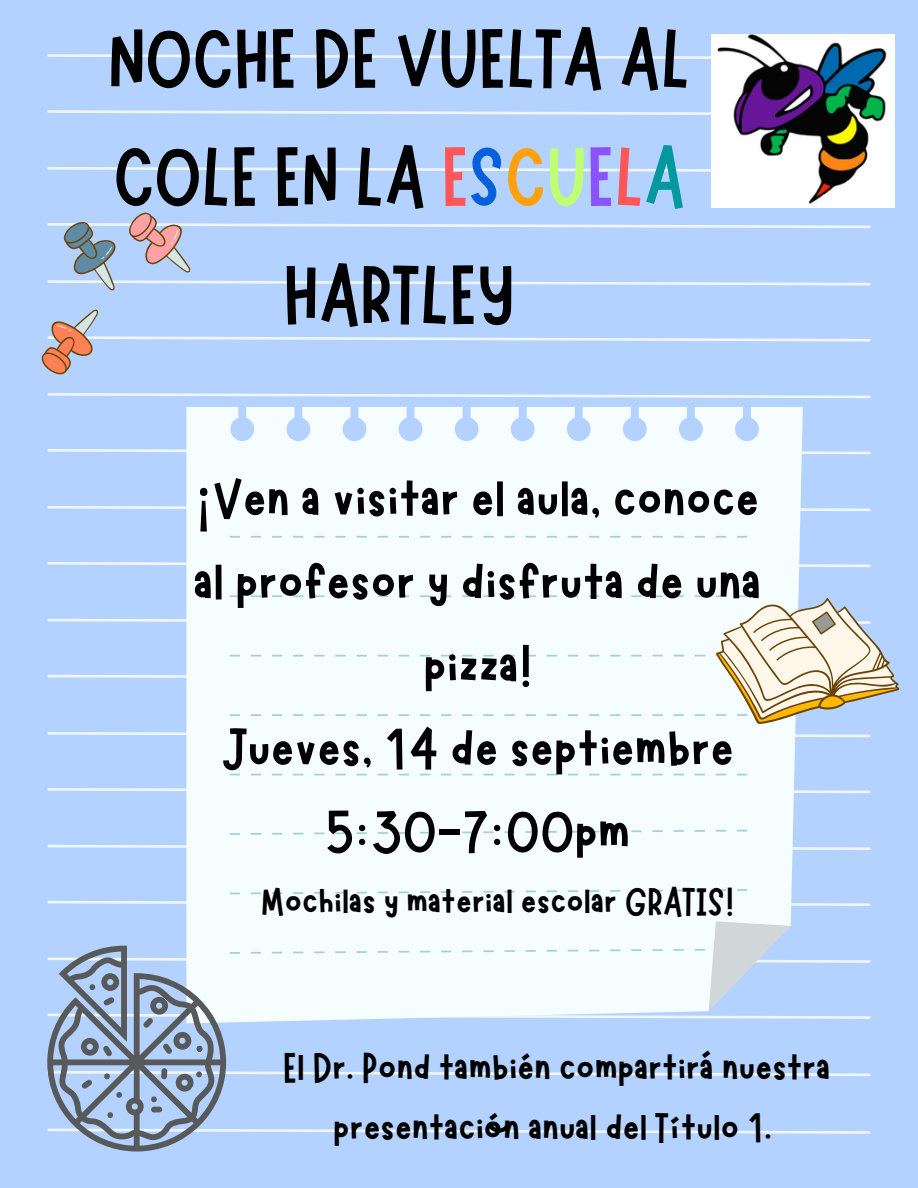
<style>
.page{position:relative;width:918px;height:1188px;background:#b3d2ff}
.page>*{position:absolute;margin:0;border:0;box-sizing:border-box;transform-origin:0 0}
.t1{font:84.45px/118.2px "Marykate";color:#000;text-align:center}
.t2{font:60px/83.2px "Marykate";color:#000;text-align:center}
.t3{font:42.9px/60px "Marykate";color:#000;text-align:center}
.t4{font:40.35px "Marykate";color:#000}
.s1{color:#ff5757}
.s2{color:#075fdb}
.s3{color:#ffa00f}
.s4{color:#c1ff72}
.s5{color:#8c52ff}
.s6{color:#03989e}
.s7{font-family:"Noto Sans"}
</style>
<div class="page">
<svg style="left:47px;top:54px;width:664px;height:5px"></svg>
<svg style="left:47px;top:110px;width:664px;height:5px"></svg>
<svg style="left:47px;top:167px;width:664px;height:5px"></svg>
<svg style="left:47px;top:393px;width:824px;height:6px"></svg>
<svg style="left:47px;top:449px;width:824px;height:6px"></svg>
<svg style="left:47px;top:506px;width:824px;height:6px"></svg>
<svg style="left:47px;top:562px;width:824px;height:6px"></svg>
<svg style="left:47px;top:732px;width:824px;height:6px"></svg>
<svg style="left:47px;top:788px;width:824px;height:6px"></svg>
<svg style="left:47px;top:844px;width:824px;height:6px"></svg>
<div style="left:186px;top:407px;width:617px;height:514px;background:#f6fdff"></div>
<svg style="left:230px;top:536px;width:517px;height:2px"></svg>
<svg style="left:230px;top:774px;width:517px;height:1px"></svg>
<svg style="left:230px;top:830px;width:517px;height:5px;background:#e7f5f8"></svg>
<svg style="left:47px;top:889px;width:824px;height:18px"></svg>
<svg style="left:41px;top:212px;width:830px;height:163px"></svg>
<svg style="left:47px;top:595px;width:852px;height:129px"></svg>
<img style="left:711px;top:34px;width:184px;height:173px">
<svg style="left:47px;top:921px;width:824px;height:231px"></svg>
<p class="t1" style="left:108px;top:-9px;width:584px">NOCHE DE VUELTA AL<br>COLE EN LA <span class="s1">E</span><span class="s2">S</span><span class="s3">C</span><span class="s4">U</span><span class="s5">E</span><span class="s1">L</span><span class="s6">A<br></span>HARTLEY</p>
<p class="t2" style="left:194px;top:452px;width:569px"><span class="s7">¡</span>Ven a visitar el aula, conoce al profesor y disfruta de una pizza!</p>
<p class="t2" style="left:221px;top:702px;width:515px">Jueves, 14 de septiembre<br>5:30-7:00pm</p>
<p class="t4" style="left:261px;top:876px;width:474px">Mochilas y material escolar GRATIS!</p>
<p class="t3" style="left:283px;top:1034px;width:549px">El Dr. Pond también compartirá nuestra presentación anual del Título 1.</p>
</div>
